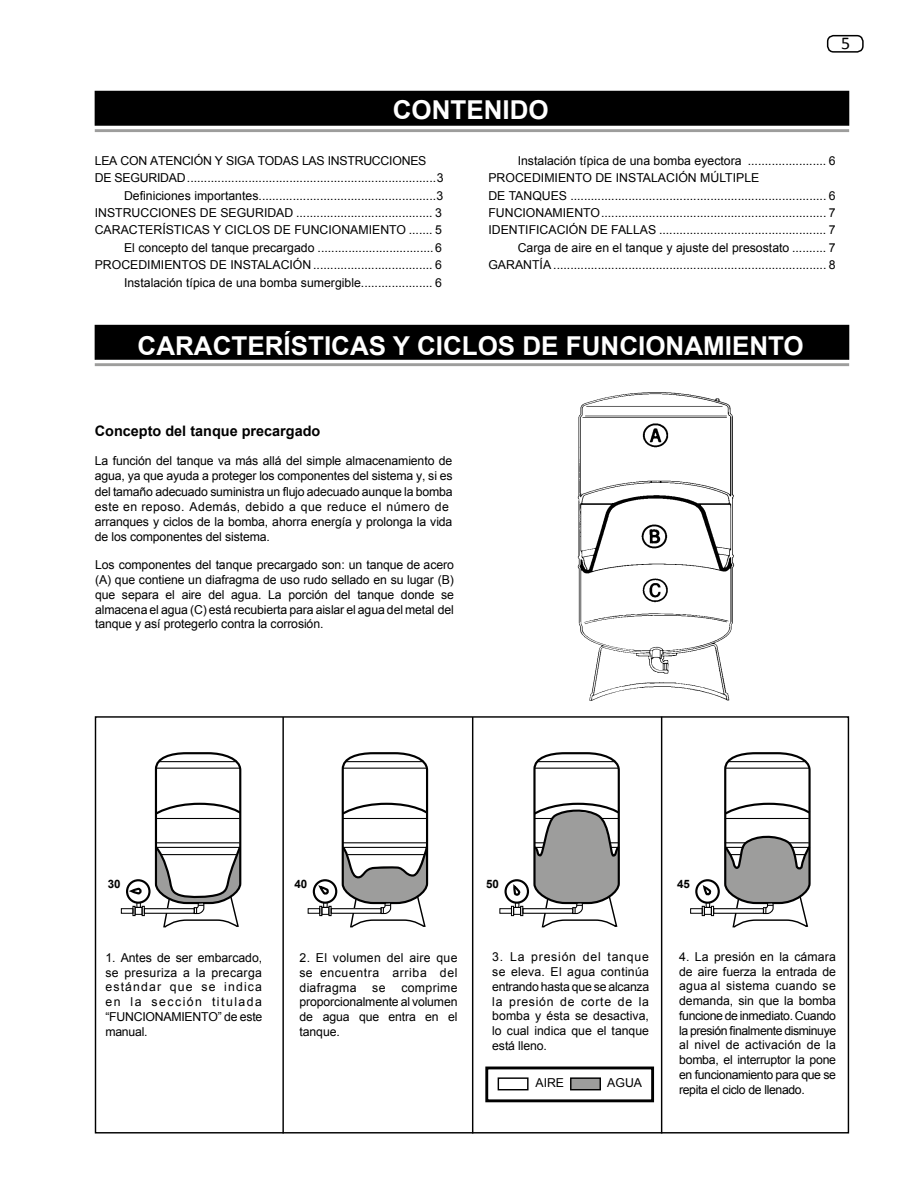
<style>
.page{position:relative;width:918px;height:1188px;background:#fff}
.page>*{position:absolute;margin:0;border:0;box-sizing:border-box;transform-origin:0 0}
.t1{font:700 25.95px "Arial";color:#fff}
.t2{font:18px "Calibri";color:#000}
.t3{font:700 14.4px "Arial";color:#000}
.t4{font:12.3px/14.7px "Arial";color:#000;text-align:justify}
.t5{font:12.3px "Arial";letter-spacing:-.02em;color:#000}
.t6{font:700 11.55px "Arial";letter-spacing:-.01em;color:#000}
</style>
<div class="page">
<div style="left:827px;top:35px;width:37px;height:18px;border:2px solid #000;border-radius:6px"></div>
<div style="left:95px;top:91px;width:754px;height:34px;background:#000"></div>
<div style="left:95px;top:91px;width:754px;height:35px;border:1px solid #000"></div>
<hr style="left:95px;top:129px;width:754px;height:3px;background:#9d9d9c">
<div style="left:95px;top:325px;width:754px;height:34px;background:#000"></div>
<div style="left:95px;top:325px;width:754px;height:35px;border:1px solid #000"></div>
<hr style="left:95px;top:363px;width:754px;height:3px;background:#9d9d9c">
<hr style="left:282px;top:717px;width:2px;height:417px;background:#000">
<hr style="left:472px;top:717px;width:1px;height:417px;background:#000">
<hr style="left:661px;top:717px;width:1px;height:417px;background:#000">
<img style="left:577px;top:392px;width:158px;height:309px">
<div style="left:485px;top:1067px;width:169px;height:35px;border:3px solid #000"></div>
<div style="left:498px;top:1077px;width:31px;height:13px;border:1px solid #000"></div>
<div style="left:571px;top:1078px;width:29px;height:12px;background:#9d9d9c"></div>
<div style="left:570px;top:1077px;width:31px;height:13px;border:1px solid #000"></div>
<svg style="left:154px;top:752px;width:88px;height:176px"></svg>
<hr style="left:144px;top:909px;width:50px;height:4px;background:#fff">
<div style="left:144px;top:908px;width:51px;height:6px;border:1px solid #000"></div>
<div style="left:121px;top:908px;width:13px;height:6px;border:1px solid #000"></div>
<div style="left:132px;top:906px;width:4px;height:10px;border:1px solid #000"></div>
<div style="left:135px;top:907px;width:8px;height:8px;border:1px solid #000"></div>
<svg style="left:136px;top:902px;width:9px;height:14px"></svg>
<div style="left:126px;top:879px;width:25px;height:25px;border:2px solid #000;border-radius:50%"></div>
<div style="left:131px;top:888px;width:11px;height:6px;border:2px solid #000;border-radius:2px"></div>
<svg style="left:341px;top:752px;width:88px;height:176px"></svg>
<hr style="left:331px;top:909px;width:50px;height:4px;background:#fff">
<div style="left:331px;top:908px;width:50px;height:6px;border:1px solid #000"></div>
<div style="left:308px;top:908px;width:12px;height:6px;border:1px solid #000"></div>
<div style="left:328px;top:906px;width:4px;height:10px;border:1px solid #000"></div>
<div style="left:321px;top:907px;width:8px;height:8px;border:1px solid #000"></div>
<svg style="left:319px;top:903px;width:9px;height:13px"></svg>
<div style="left:313px;top:879px;width:24px;height:25px;border:2px solid #000;border-radius:50%"></div>
<svg style="left:319px;top:887px;width:10px;height:8px"></svg>
<svg style="left:533px;top:752px;width:87px;height:176px"></svg>
<hr style="left:523px;top:909px;width:50px;height:4px;background:#fff">
<div style="left:522px;top:908px;width:51px;height:6px;border:1px solid #000"></div>
<div style="left:499px;top:908px;width:13px;height:6px;border:1px solid #000"></div>
<div style="left:504px;top:879px;width:25px;height:25px;border:2px solid #000;border-radius:50%"></div>
<svg style="left:511px;top:887px;width:12px;height:29px"></svg>
<svg style="left:724px;top:752px;width:87px;height:176px"></svg>
<hr style="left:714px;top:909px;width:49px;height:4px;background:#fff">
<div style="left:713px;top:908px;width:51px;height:6px;border:1px solid #000"></div>
<div style="left:690px;top:908px;width:13px;height:6px;border:1px solid #000"></div>
<div style="left:695px;top:879px;width:25px;height:25px;border:2px solid #000;border-radius:50%"></div>
<svg style="left:702px;top:887px;width:12px;height:29px"></svg>
<h2 class="t2" style="left:841px;top:32px;width:11px">5</h2>
<h1 class="t1" style="left:393px;top:92px;width:158px">CONTENIDO</h1>
<p class="t5" style="left:95px;top:153px;width:333px">LEA CON ATENCIÓN Y SIGA TODAS LAS INSTRUCCIONES</p>
<p class="t5" style="left:95px;top:170px;width:350px">DE SEGURIDAD.........................................................................3</p>
<p class="t4" style="left:124px;top:188px;width:321px">Definiciones importantes....................................................3</p>
<p class="t4" style="left:95px;top:206px;width:349px">INSTRUCCIONES DE SEGURIDAD ........................................ 3</p>
<p class="t4" style="left:95px;top:223px;width:349px">CARACTERÍSTICAS Y CICLOS DE FUNCIONAMIENTO ....... 5</p>
<p class="t4" style="left:124px;top:240px;width:319px">El concepto del tanque precargado ..................................6</p>
<p class="t4" style="left:95px;top:258px;width:349px">PROCEDIMIENTOS DE INSTALACIÓN ................................... 6</p>
<p class="t4" style="left:124px;top:275px;width:319px">Instalación típica de una bomba sumergible..................... 6</p>
<p class="t4" style="left:518px;top:154px;width:319px">Instalación típica de una bomba eyectora ....................... 6</p>
<p class="t4" style="left:488px;top:171px;width:272px">PROCEDIMIENTO DE INSTALACIÓN MÚLTIPLE</p>
<p class="t4" style="left:488px;top:188px;width:349px">DE TANQUES ........................................................................... 6</p>
<p class="t4" style="left:488px;top:206px;width:349px">FUNCIONAMIENTO.................................................................. 7</p>
<p class="t4" style="left:488px;top:223px;width:349px">IDENTIFICACIÓN DE FALLAS ................................................. 7</p>
<p class="t4" style="left:518px;top:240px;width:319px">Carga de aire en el tanque y ajuste del presostato .......... 7</p>
<p class="t4" style="left:488px;top:258px;width:349px">GARANTÍA ................................................................................ 8</p>
<h1 class="t1" style="left:138px;top:329px;width:668px">CARACTERÍSTICAS Y CICLOS DE FUNCIONAMIENTO</h1>
<p class="t3" style="left:95px;top:421px;width:227px">Concepto del tanque precargado</p>
<p class="t4" style="left:95px;top:453px;width:360px;line-height:15.1px;text-align:left">La función del tanque va más allá del simple almacenamiento de agua, ya que ayuda a proteger los componentes del sistema y, si es del tamaño adecuado suministra un flujo adecuado aunque la bomba este en reposo. Además, debido a que reduce el número de arranques y ciclos de la bomba, ahorra energía y prolonga la vida de los componentes del sistema.</p>
<p class="t4" style="left:95px;top:558px;width:360px">Los componentes del tanque precargado son: un tanque de acero (A) que contiene un diafragma de uso rudo sellado en su lugar (B) que separa el aire del agua. La porción del tanque donde se almacena el agua (C) está recubierta para aislar el agua del metal del tanque y así protegerlo contra la corrosión.</p>
<p class="t6" style="left:108px;top:876px;width:14px">30</p>
<p class="t6" style="left:295px;top:876px;width:14px">40</p>
<p class="t6" style="left:486px;top:876px;width:14px">50</p>
<p class="t6" style="left:677px;top:876px;width:14px">45</p>
<p class="t4" style="left:105px;top:950px;width:159px">1. Antes de ser embarcado, se presuriza a la precarga estándar que se indica en la sección titulada “FUNCIONAMIENTO” de este manual.</p>
<p class="t4" style="left:492px;top:950px;width:159px">3. La presión del tanque se eleva. El agua continúa entrando hasta que se alcanza la presión de corte de la bomba y ésta se desactiva, lo cual indica que el tanque está lleno.</p>
<p class="t4" style="left:679px;top:949px;width:159px">4. La presión en la cámara de aire fuerza la entrada de agua al sistema cuando se demanda, sin que la bomba funcione de inmediato. Cuando la presión finalmente disminuye al nivel de activación de la bomba, el interruptor la pone en funcionamiento para que se repita el ciclo de llenado.</p>
<p class="t4" style="left:300px;top:951px;width:159px">2. El volumen del aire que se encuentra arriba del diafragma</p>
<p class="t4" style="left:300px;top:980px;width:159px;text-indent:102px">comprime proporcionalmente al volumen de agua que entra en el tanque.</p>
<p class="t4" style="left:372px;top:980px;width:15px">se</p>
<p class="t4" style="left:535px;top:1076px;width:30px">AIRE</p>
<p class="t4" style="left:607px;top:1076px;width:36px">AGUA</p>
</div>
